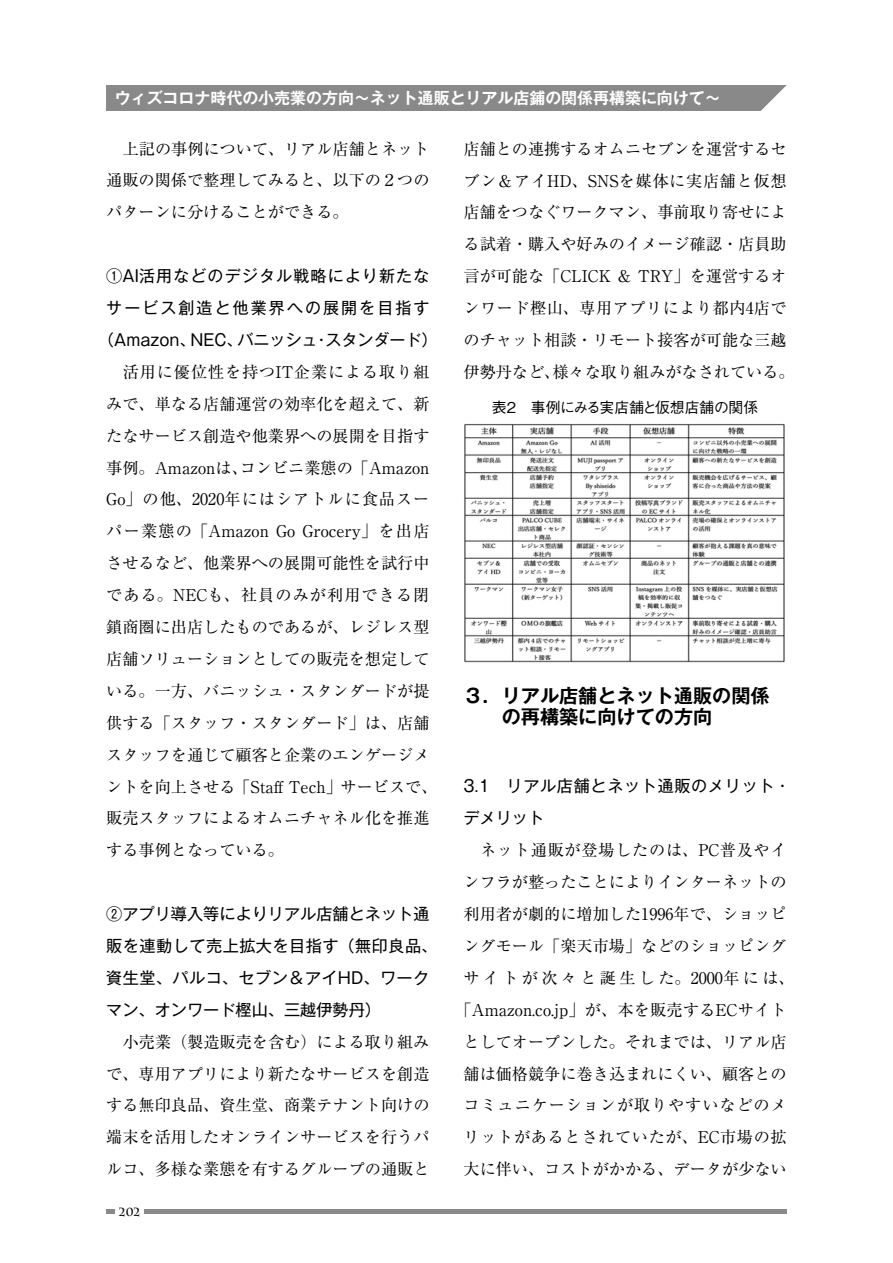
<style>
.page{position:relative;width:893px;height:1263px;background:#fff}
.page>*{position:absolute;margin:0;border:0;box-sizing:border-box;transform-origin:0 0}
.t1{font:700 19.2px/21.3px "Gothic MB101 Pro De";color:#000}
.t2{font:16.2px/32px "Ryumin Pro";color:#000;text-align:justify}
.t3{font:16.2px/32px "Gothic MB101 Pro";color:#000}
.t4{font:16.2px/32px "Gothic MB101 Pro";letter-spacing:.07em;color:#000;text-align:center}
.t5{font:16.2px/32px "Gothic MB101 Pro";letter-spacing:.03em;color:#000}
.t6{font:16.2px "Ryumin Pro";letter-spacing:.205em;color:#000}
.t7{font:16.2px "Ryumin Pro";letter-spacing:.04em;color:#000}
.t8{font:16.2px "Ryumin Pro";letter-spacing:.045em;color:#000}
.t9{font:16.2px "Ryumin Pro";letter-spacing:.055em;color:#000}
.t10{font:700 15.9px "Gothic MB101 Pro De";color:#fff}
.t11{font:500 14.85px "Gothic BBB Pro";letter-spacing:-.015em;color:#000}
.t12{font:700 11.7px "Charlemagne Std";color:#000}
</style>
<div class="page">
<div style="left:106px;top:85px;width:681px;height:26px;background:#898989"></div>
<svg style="left:761px;top:85px;width:26px;height:26px"></svg>
<hr style="left:145px;top:1210px;width:642px;height:4px;background:#898989">
<svg style="left:106px;top:1210px;width:9px;height:4px"></svg>
<img style="left:464px;top:424px;width:321px;height:239px">
<p class="t10" style="left:115px;top:85px;width:607px">ウィズコロナ時代の小売業の方向〜ネット通販とリアル店鋪の関係再構築に向けて〜</p>
<p class="t2" style="left:106px;top:131px;width:325px;text-indent:16px">上記の事例について、リアル店舗とネット通販の関係で整理してみると、以下の２つのパターンに分けることができる。</p>
<p class="t4" style="left:98px;top:258px;width:341px">①AI活用などのデジタル戦略により新たなサービス創造と他業界への展開を目指す（Amazon、NEC、バニッシュ・スタンダード）</p>
<p class="t2" style="left:106px;top:355px;width:333px;text-align:left;text-indent:16px">活用に優位性を持つIT企業による取り組みで、単なる店舗運営の効率化を超えて、新たなサービス創造や他業界への展開を目指す事例。Amazonは、コンビニ業態の「Amazon<br>Go」の他、2020年にはシアトルに食品スーパー業態の「Amazon Go Grocery」を出店させるなど、他業界への展開可能性を試行中である。NECも、社員のみが利用できる閉鎖商圏に出店したものであるが、レジレス型店舗ソリューションとしての販売を想定している。一方、バニッシュ・スタンダードが提供する「スタッフ・スタンダード」は、店舗スタッフを通じて顧客と企業のエンゲージメントを向上させる「Staff Tech」サービスで、販売スタッフによるオムニチャネル化を推進する事例となっている。</p>
<p class="t3" style="left:106px;top:896px;width:333px">②アプリ導入等によりリアル店舗とネット通販を連動して売上拡大を目指す（無印良品、資生堂、パルコ、セブン＆アイHD、ワークマン、オンワード樫山、三越伊勢丹）</p>
<p class="t2" style="left:106px;top:1024px;width:325px;text-indent:16px">小売業（製造販売を含む）による取り組みで、専用アプリにより新たなサービスを創造する無印良品、資生堂、商業テナント向けの端末を活用したオンラインサービスを行うパルコ、多様な業態を有するグループの通販と</p>
<p class="t12" style="left:119px;top:1205px;width:23px">202</p>
<p class="t2" style="left:463px;top:132px;width:333px;text-align:left">店舗との連携するオムニセブンを運営するセブン＆アイHD、SNSを媒体に実店舗と仮想店舗をつなぐワークマン、事前取り寄せによる試着・購入や好みのイメージ確認・店員助言が可能な「CLICK &amp; TRY」を運営するオンワード樫山、専用アプリにより都内4店でのチャット相談・リモート接客が可能な三越伊勢丹など、様々な取り組みがなされている。</p>
<p class="t11" style="left:492px;top:395px;width:268px">表2　事例にみる実店舗と仮想店舗の関係</p>
<p class="t1" style="left:463px;top:683px;width:308px">３．リアル店舗とネット通販の関係　　の再構築に向けての方向</p>
<p class="t5" style="left:463px;top:768px;width:329px">3.1　リアル店舗とネット通販のメリット・デメリット</p>
<p class="t8" style="left:480px;top:837px;width:308px">ネット通販が登場したのは、PC普及やイ</p>
<p class="t2" style="left:463px;top:865px;width:325px">ンフラが整ったことによりインターネットの</p>
<p class="t2" style="left:463px;top:897px;width:325px">利用者が劇的に増加した1996年で、ショッピ</p>
<p class="t2" style="left:463px;top:929px;width:325px">ングモール「楽天市場」などのショッピング</p>
<p class="t6" style="left:463px;top:965px;width:333px">サイトが次々と誕生した。2000年には、</p>
<p class="t2" style="left:455px;top:992px;width:333px">「Amazon.co.jp」が、本を販売するECサイト</p>
<p class="t2" style="left:463px;top:1024px;width:325px">としてオープンした。それまでは、リアル店</p>
<p class="t2" style="left:463px;top:1056px;width:325px">舗は価格競争に巻き込まれにくい、顧客との</p>
<p class="t9" style="left:463px;top:1092px;width:325px">コミュニケーションが取りやすいなどのメ</p>
<p class="t7" style="left:463px;top:1124px;width:325px">リットがあるとされていたが、EC市場の拡</p>
<p class="t2" style="left:463px;top:1152px;width:325px">大に伴い、コストがかかる、データが少ない</p>
</div>
